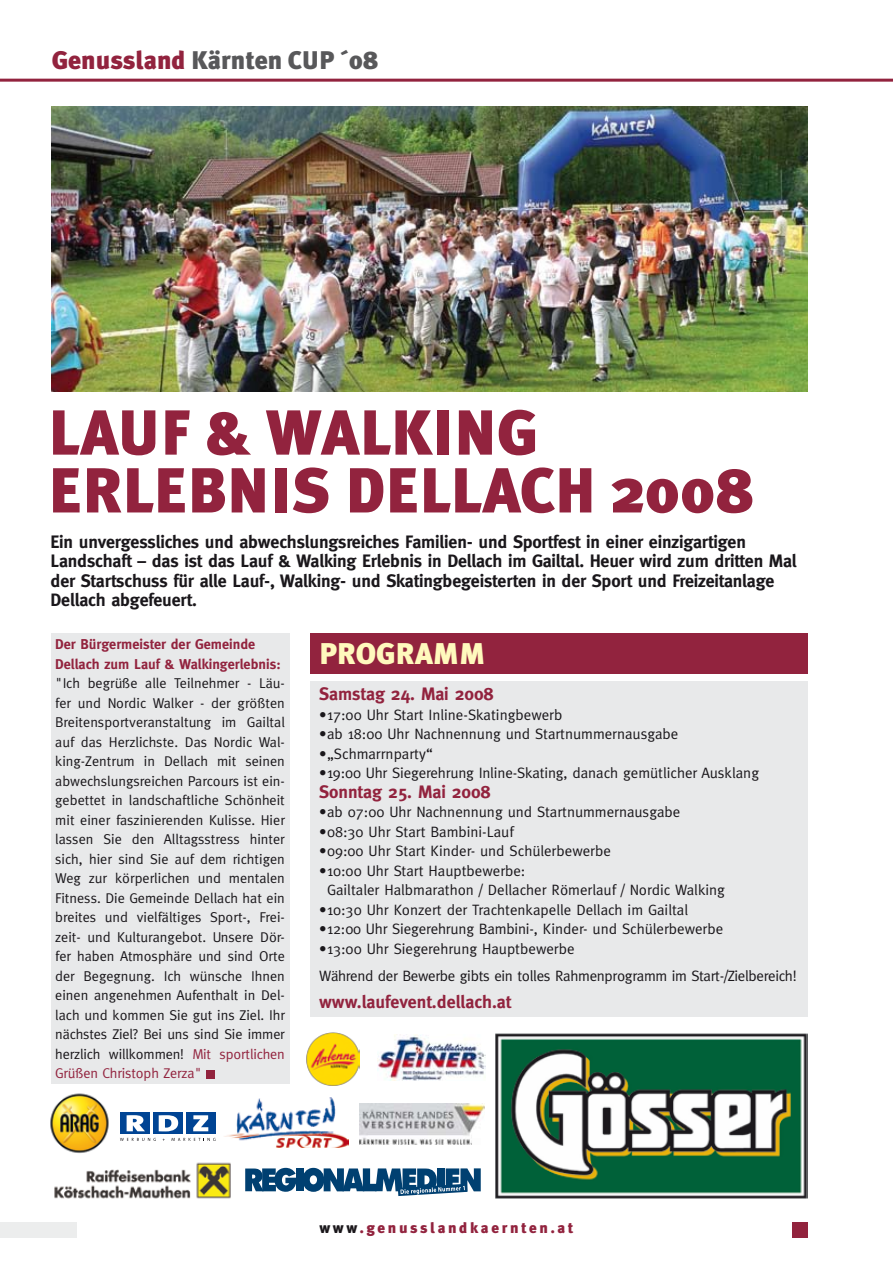
<style>
.page{position:relative;width:893px;height:1263px;background:#fff}
.page>*{position:absolute;margin:0;border:0;box-sizing:border-box;transform-origin:0 0}
.t1{font:900 63.45px/57.9px "Meta Plus";color:#92233e}
.t2{font:900 30px "Meta Plus";color:#fff9bd}
.t3{font:900 25.5px "Meta Plus";color:#58585a}
.t4{font:700 18px/19.5px "Meta";letter-spacing:-.01em;color:#1a171b}
.t5{font:700 18px "Meta";color:#92233e}
.t6{font:15px/19.5px "Meta";color:#1a171b}
.t7{font:15px/27px "Meta";letter-spacing:-.02em;color:#1a171b}
.t8{font:900 15px "Meta Plus";color:#92233e}
.t9{font:14.25px/19.5px "Meta";letter-spacing:-.01em;color:#1a171b;text-align:justify}
.t10{font:700 14.25px/19.5px "Meta";color:#92233e}
.s1{color:#92233e}
.s2{color:#1a171b}
</style>
<div class="page">
<div style="left:0;top:1222px;width:77px;height:15px;background:#eceded"></div>
<div style="left:792px;top:1222px;width:16px;height:15px;background:#92233e"></div>
<hr style="left:0;top:79px;width:893px;height:3px;background:#92233e">
<div style="left:51px;top:633px;width:238px;height:451px;background:#e8e9ea"></div>
<div style="left:206px;top:1070px;width:9px;height:8px;background:#92233e"></div>
<img style="left:51px;top:106px;width:757px;height:286px">
<img style="left:495px;top:1033px;width:313px;height:165px">
<img style="left:360px;top:1103px;width:124px;height:41px">
<img style="left:54px;top:1162px;width:177px;height:37px">
<img style="left:377px;top:1034px;width:108px;height:46px">
<div style="left:310px;top:681px;width:498px;height:335px;background:#e8e9ea"></div>
<div style="left:310px;top:633px;width:498px;height:41px;background:#92233e"></div>
<img style="left:224px;top:1098px;width:124px;height:49px">
<img style="left:50px;top:1093px;width:59px;height:60px">
<svg style="left:245px;top:1168px;width:51px;height:24px"></svg>
<div style="left:296px;top:1168px;width:7px;height:23px;background:#004071"></div>
<svg style="left:303px;top:1168px;width:178px;height:28px"></svg>
<div style="left:120px;top:1112px;width:30px;height:22px;background:#004494"></div>
<div style="left:153px;top:1112px;width:30px;height:22px;background:#004494"></div>
<div style="left:186px;top:1112px;width:30px;height:22px;background:#004494"></div>
<svg style="left:127px;top:1115px;width:18px;height:16px"></svg>
<svg style="left:159px;top:1115px;width:19px;height:16px"></svg>
<svg style="left:193px;top:1115px;width:15px;height:16px"></svg>
<svg style="left:120px;top:1138px;width:36px;height:3px"></svg>
<svg style="left:171px;top:1138px;width:44px;height:3px"></svg>
<img style="left:306px;top:1032px;width:53px;height:53px">
<h3 class="t3" style="left:52px;top:46px;width:328px"><span class="s1">Genussland</span> Kärnten CU P ´08</h3>
<h1 class="t1" style="left:48px;top:404px;width:708px">Lauf &amp; Walking<br>Erlebnis Dellach 2008</h1>
<p class="t4" style="left:51px;top:531px;width:748px">Ein unvergessliches und abwechslungsreiches Familien- und Sportfest in einer einzigartigen Landschaft – das ist das Lauf &amp; Walking Erlebnis in Dellach im Gailtal. Heuer wird zum dritten Mal der Startschuss für alle Lauf-, Walking- und Skatingbegeisterten in der Sport und Freizeitanlage Dellach abgefeuert.</p>
<h2 class="t2" style="left:319px;top:636px;width:168px">Programm</h2>
<p class="t5" style="left:319px;top:683px;width:176px">Samstag 24. Mai 2008</p>
<p class="t6" style="left:319px;top:704px;width:245px">•17:00 Uhr Start Inline-Skatingbewerb</p>
<p class="t6" style="left:319px;top:724px;width:361px">•ab 18:00 Uhr Nachnennung und Startnummernausgabe</p>
<p class="t6" style="left:319px;top:743px;width:115px">•„Schmarrnparty“</p>
<p class="t6" style="left:319px;top:763px;width:442px">•19:00 Uhr Siegerehrung Inline-Skating, danach gemütlicher Ausklang</p>
<p class="t5" style="left:319px;top:781px;width:173px">Sonntag 25. Mai 2008</p>
<p class="t6" style="left:319px;top:802px;width:363px">•ab 07:00 Uhr Nachnennung und Startnummernausgabe</p>
<p class="t6" style="left:319px;top:821px;width:196px">•08:30 Uhr Start Bambini-Lauf</p>
<p class="t6" style="left:319px;top:841px;width:293px">•09:00 Uhr Start Kinder- und Schülerbewerbe</p>
<p class="t6" style="left:327px;top:860px;width:399px;text-indent:-8px">•10:00 Uhr Start Hauptbewerbe:<br>Gailtaler Halbmarathon / Dellacher Römerlauf / Nordic Walking</p>
<p class="t6" style="left:319px;top:899px;width:371px">•10:30 Uhr Konzert der Trachtenkapelle Dellach im Gailtal</p>
<p class="t6" style="left:319px;top:919px;width:406px">•12:00 Uhr Siegerehrung Bambini-, Kinder- und Schülerbewerbe</p>
<p class="t7" style="left:319px;top:935px;width:479px">•13:00 Uhr Siegerehrung Hauptbewerbe<br>Während der Bewerbe gibts ein tolles Rahmenprogramm im Start-/Zielbereich!</p>
<p class="t5" style="left:319px;top:991px;width:194px">www.laufevent.dellach.at</p>
<p class="t10" style="left:55px;top:634px;width:227px">Der Bürgermeister der Gemeinde<br>Dellach zum Lauf &amp; Walkingerlebnis:</p>
<p class="t9" style="left:55px;top:673px;width:231px">"Ich begrüße alle Teilnehmer - Läu&shy;fer und Nordic Walker - der größten Breitensportveranstaltung im Gailtal auf das Herzlichste. Das Nordic Wal&shy;king-Zentrum in Dellach mit seinen abwechslungsreichen Parcours ist ein&shy;gebettet in landschaftliche Schönheit mit einer faszinierenden Kulisse. Hier lassen Sie den Alltagsstress hinter sich, hier sind Sie auf dem richtigen Weg zur körperlichen und mentalen Fitness. Die Gemeinde Dellach hat ein breites und vielfältiges Sport-, Frei&shy;zeit- und Kulturangebot. Unsere Dör&shy;fer haben Atmosphäre und sind Orte der Begegnung. Ich wünsche Ihnen einen angenehmen Aufenthalt in Del&shy;lach und kommen Sie gut ins Ziel. Ihr nächstes Ziel? Bei uns sind Sie immer herzlich willkommen! <span class="s1">Mit sportlichen Grüßen Christoph Zerza"</span></p>
<p class="t8" style="left:319px;top:1219px;width:256px"><span class="s2">www</span>.genusslandkaernten.at</p>
</div>
